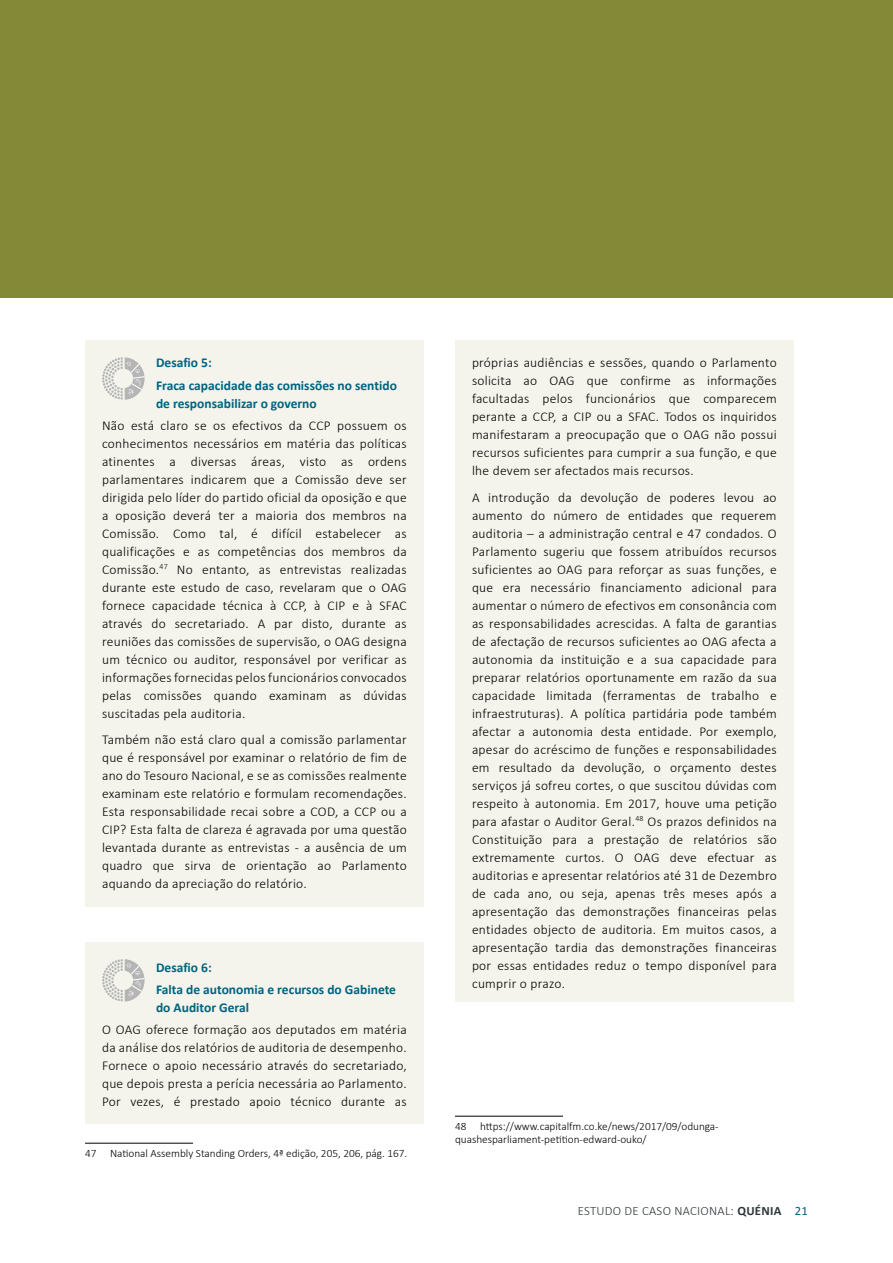
<style>
.page{position:relative;width:893px;height:1263px;background:#fff}
.page>*{position:absolute;margin:0;border:0;box-sizing:border-box;transform-origin:0 0}
.t1{font:300 13.5px/18px "Calibri";letter-spacing:.02em;color:#000;text-align:justify}
.t2{font:700 13.5px/22.2px "Calibri";color:#006380}
.t3{font:300 12.75px "Calibri";letter-spacing:.02em;color:#2d3739}
.t4{font:300 11.25px/13.5px "Calibri";color:#000}
.s1{font-weight:700}
.s2{font-weight:400;color:#006380}
</style>
<div class="page">
<div style="left:0;top:0;width:893px;height:298px;background:#838936"></div>
<div style="left:85px;top:340px;width:339px;height:567px;background:#f4f4ec"></div>
<svg style="left:102px;top:357px;width:43px;height:43px"></svg>
<div style="left:85px;top:942px;width:339px;height:182px;background:#f4f4ec"></div>
<svg style="left:102px;top:959px;width:43px;height:43px"></svg>
<hr style="left:85px;top:1143px;width:108px;height:1px;background:#000">
<div style="left:455px;top:340px;width:339px;height:662px;background:#f4f4ec"></div>
<hr style="left:455px;top:1116px;width:108px;height:1px;background:#000">
<p class="t2" style="left:156px;top:352px;width:242px">Desafio 5:<br>Fraca capacidade das comissões no sentido</p>
<p class="t2" style="left:156px;top:392px;width:162px">de responsabilizar o governo</p>
<p class="t1" style="left:102px;top:416px;width:306px">Não está claro se os efectivos da CCP possuem os conhecimentos necessários em matéria das políticas atinentes a diversas áreas, visto as ordens parlamentares indicarem que a Comissão deve ser dirigida pelo líder do partido oficial da oposição e que a oposição deverá ter a maioria dos membros na Comissão. Como tal, é difícil estabelecer as qualificações e as competências dos membros da Comissão.<sup>47</sup> No entanto, as entrevistas realizadas durante este estudo de caso, revelaram que o OAG fornece capacidade técnica à CCP, à CIP e à SFAC através do secretariado. A par disto, durante as reuniões das comissões de supervisão, o OAG designa um técnico ou auditor, responsável por verificar as informações fornecidas pelos funcionários convocados pelas comissões quando examinam as dúvidas suscitadas pela auditoria.</p>
<p class="t1" style="left:102px;top:730px;width:306px">Também não está claro qual a comissão parlamentar que é responsável por examinar o relatório de fim de ano do Tesouro Nacional, e se as comissões realmente examinam este relatório e formulam recomendações.<br>Esta responsabilidade recai sobre a COD, a CCP ou a CIP? Esta falta de clareza é agravada por uma questão levantada durante as entrevistas - a ausência de um quadro que sirva de orientação ao Parlamento aquando da apreciação do relatório.</p>
<p class="t2" style="left:156px;top:956px;width:241px">Desafio 6:<br>Falta de autonomia e recursos do Gabinete</p>
<p class="t2" style="left:156px;top:996px;width:95px">do Auditor Geral</p>
<p class="t1" style="left:102px;top:1020px;width:306px">O OAG oferece formação aos deputados em matéria da análise dos relatórios de auditoria de desempenho.<br>Fornece o apoio necessário através do secretariado, que depois presta a perícia necessária ao Parlamento.<br>Por vezes, é prestado apoio técnico durante as</p>
<p class="t4" style="left:85px;top:1146px;width:324px">47 National Assembly Standing Orders, 4ª edição, 205, 206, pág. 167.</p>
<p class="t1" style="left:472px;top:353px;width:306px">próprias audiências e sessões, quando o Parlamento solicita ao OAG que confirme as informações facultadas pelos funcionários que comparecem perante a CCP, a CIP ou a SFAC. Todos os inquiridos manifestaram a preocupação que o OAG não possui recursos suficientes para cumprir a sua função, e que lhe devem ser afectados mais recursos.</p>
<p class="t1" style="left:472px;top:488px;width:306px">A introdução da devolução de poderes levou ao aumento do número de entidades que requerem auditoria – a administração central e 47 condados. O Parlamento sugeriu que fossem atribuídos recursos suficientes ao OAG para reforçar as suas funções, e que era necessário financiamento adicional para aumentar o número de efectivos em consonância com as responsabilidades acrescidas. A falta de garantias de afectação de recursos suficientes ao OAG afecta a autonomia da instituição e a sua capacidade para preparar relatórios oportunamente em razão da sua capacidade limitada (ferramentas de trabalho e infraestruturas). A política partidária pode também afectar a autonomia desta entidade. Por exemplo, apesar do acréscimo de funções e responsabilidades em resultado da devolução, o orçamento destes serviços já sofreu cortes, o que suscitou dúvidas com respeito à autonomia. Em 2017, houve uma petição para afastar o Auditor Geral.<sup>48</sup> Os prazos definidos na Constituição para a prestação de relatórios são extremamente curtos. O OAG deve efectuar as auditorias e apresentar relatórios até 31 de Dezembro de cada ano, ou seja, apenas três meses após a apresentação das demonstrações financeiras pelas entidades objecto de auditoria. Em muitos casos, a apresentação tardia das demonstrações financeiras por essas entidades reduz o tempo disponível para cumprir o prazo.</p>
<p class="t4" style="left:455px;top:1119px;width:265px">48 https://www.capitalfm.co.ke/news/2017/09/odunga&shy;quashesparliament-petition-edward-ouko/</p>
<p class="t3" style="left:578px;top:1203px;width:232px">ESTUDO DE CASO NACIONAL: <span class="s1">QUÉNIA</span> <span class="s2">21</span></p>
</div>
